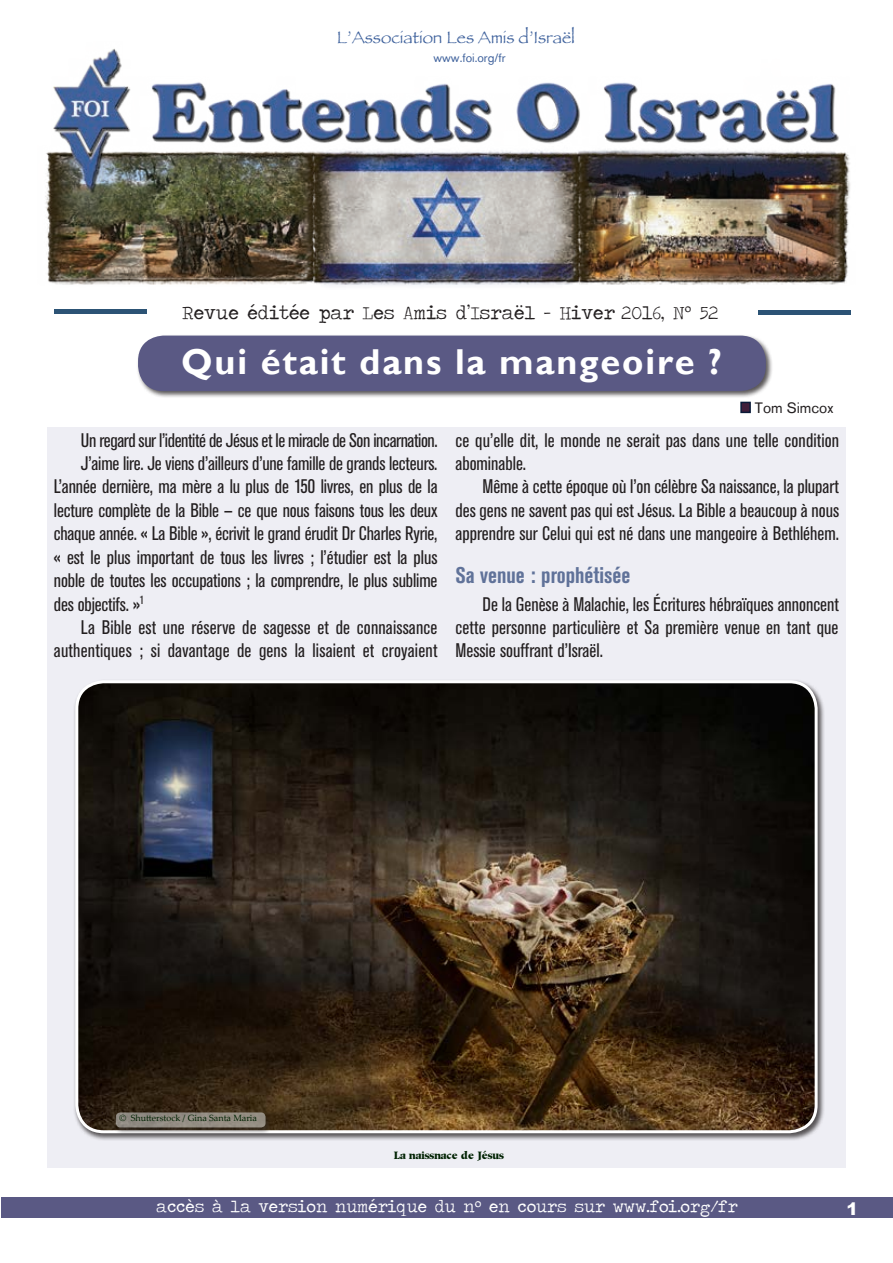
<style>
.page{position:relative;width:893px;height:1263px;background:#fff}
.page>*{position:absolute;margin:0;border:0;box-sizing:border-box;transform-origin:0 0}
.t1{font:700 36px "Gill Sans";letter-spacing:.05em;color:#fff}
.t2{font:700 condensed 22.5px "Akzidenz Grotesk BE";color:#607299}
.t3{font:condensed 19.5px/23.4px "Akzidenz Grotesk BE";letter-spacing:-.005em;color:#231f20;text-align:justify}
.t4{font:19.5px "Traveling Typewriter";color:#231f20}
.t5{font:17.25px "Traveling Typewriter";color:#fff}
.t6{font:17.25px "Papyrus";color:#3e619c}
.t7{font:900 17.25px "Arial";color:#fff}
.t8{font:15px "Akzidenz Grotesk BE";color:#231f20}
.t9{font:12px "Akzidenz Grotesk BE";color:#3e619c}
.t10{font:10.5px "Glossary Black S Si";color:#002202}
.t11{font:9px "Palatino Linotype";color:#002202}
</style>
<div class="page">
<div style="left:0;top:1197px;width:893px;height:21px;background:#5a5984"></div>
<div style="left:47px;top:427px;width:799px;height:741px;background:#eeeef4"></div>
<img style="left:45px;top:48px;width:805px;height:238px">
<div style="left:136px;top:334px;width:638px;height:65px;background:#231f20;opacity:.75"></div>
<div style="left:138px;top:336px;width:628px;height:55px;background:#5a5984;border-radius:25px"></div>
<div style="left:740px;top:402px;width:11px;height:11px;background:#401e3a;border:2px solid #091a38"></div>
<hr style="left:0;top:0;width:1px;height:1263px;background:#fff">
<div style="left:74px;top:679px;width:751px;height:462px;background:#231f20;opacity:.75"></div>
<img style="left:77px;top:682px;width:739px;height:450px">
<div style="left:75px;top:680px;width:743px;height:453px;border:3px solid #fff;border-radius:27px"></div>
<div style="left:114px;top:1111px;width:159px;height:25px;background:#231f20;opacity:.75"></div>
<div style="left:116px;top:1112px;width:150px;height:15px;background:#928c83;border-radius:4px"></div>
<div style="left:115px;top:1112px;width:151px;height:16px;border:2px solid #231f20;border-radius:4px"></div>
<p class="t6" style="left:337px;top:27px;width:240px">L’Association Les Amis d’Israël</p>
<p class="t9" style="left:433px;top:51px;width:73px">www.foi.org/fr</p>
<p class="t4" style="left:182px;top:300px;width:538px">Revue éditée par Les Amis d’Israël - Hiver 2016, N<sup>o</sup> 52</p>
<h1 class="t1" style="left:181px;top:340px;width:542px">Qui était dans la mangeoire ?</h1>
<p class="t8" style="left:755px;top:399px;width:80px">Tom Simcox</p>
<p class="t3" style="left:81px;top:429px;width:358px">Un regard sur l’identité de Jésus et le miracle de Son incarnation.</p>
<p class="t3" style="left:81px;top:452px;width:358px">J’aime lire. Je viens d’ailleurs d’une famille de grands lecteurs.</p>
<p class="t3" style="left:54px;top:475px;width:385px">L’année dernière, ma mère a lu plus de 150 livres, en plus de la</p>
<p class="t3" style="left:54px;top:499px;width:385px">lecture complète de la Bible — ce que nous faisons tous les deux</p>
<p class="t3" style="left:54px;top:522px;width:385px">chaque année. « La Bible », écrivit le grand érudit Dr Charles Ryrie,</p>
<p class="t3" style="left:54px;top:546px;width:385px">« est le plus important de tous les livres ; l’étudier est la plus</p>
<p class="t3" style="left:54px;top:569px;width:385px">noble de toutes les occupations ; la comprendre, le plus sublime</p>
<p class="t3" style="left:54px;top:592px;width:92px">des objectifs. »<sup>1</sup></p>
<p class="t3" style="left:81px;top:616px;width:358px">La Bible est une réserve de sagesse et de connaissance</p>
<p class="t3" style="left:54px;top:639px;width:385px">authentiques ; si davantage de gens la lisaient et croyaient</p>
<p class="t3" style="left:455px;top:429px;width:385px">ce qu’elle dit, le monde ne serait pas dans une telle condition abominable.</p>
<p class="t3" style="left:455px;top:475px;width:385px;text-indent:27px">Même à cette époque où l’on célèbre Sa naissance, la plupart des gens ne savent pas qui est Jésus. La Bible a beaucoup à nous apprendre sur Celui qui est né dans une mangeoire à Bethléhem.</p>
<p class="t2" style="left:455px;top:562px;width:176px">Sa venue : prophétisée</p>
<p class="t3" style="left:455px;top:592px;width:385px;text-indent:27px">De la Genèse à Malachie, les Écritures hébraïques annoncent cette personne particulière et Sa première venue en tant que Messie souffrant d’Israël.</p>
<p class="t11" style="left:120px;top:1112px;width:139px">© Shutterstock / Gina Santa Maria</p>
<p class="t10" style="left:394px;top:1149px;width:112px">La naissnace de Jésus</p>
<p class="t5" style="left:156px;top:1195px;width:583px">accès à la version numérique du n<sup>o</sup> en cours sur www.foi.org/fr</p>
<p class="t7" style="left:846px;top:1196px;width:13px">1</p>
</div>
